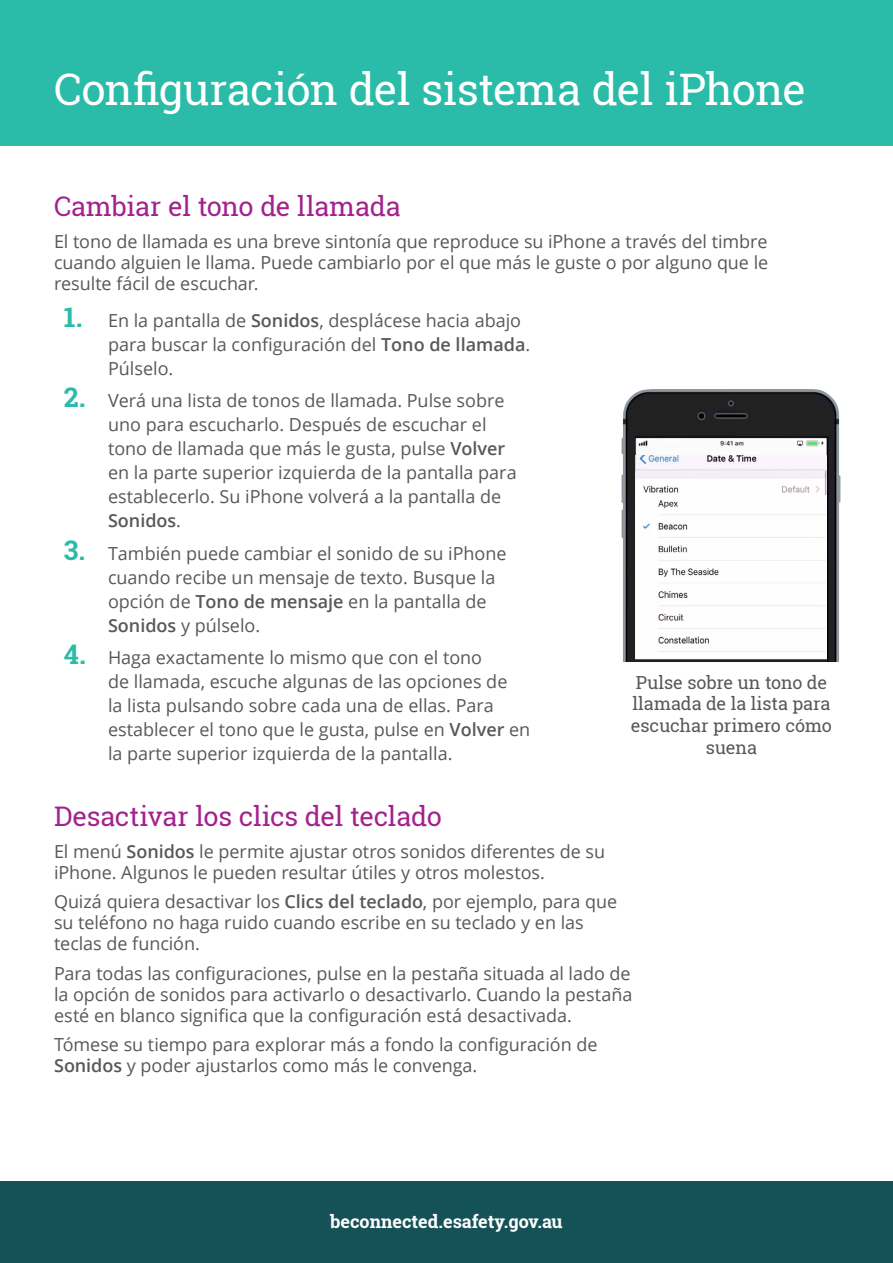
<style>
.page{position:relative;width:893px;height:1263px;background:#fff}
.page>*{position:absolute;margin:0;border:0;box-sizing:border-box;transform-origin:0 0}
.t1{font:43.5px "Roboto Slab";letter-spacing:-.015em;color:#fff}
.t2{font:27px "Roboto Slab";letter-spacing:-.01em;color:#a3228e}
.t3{font:18px/24px "Open Sans";color:#57585a}
.t4{font:18px/21.6px "Roboto Slab";letter-spacing:-.005em;color:#57585a;text-align:center}
.t5{font:700 18px "Roboto Slab";color:#fff}
.s1{font-family:"Roboto Slab";font-weight:700;font-size:27px;color:#2abca8}
.s2{font-weight:600}
</style>
<div class="page">
<div style="left:0;top:1181px;width:893px;height:82px;background:#155257"></div>
<div style="left:0;top:0;width:893px;height:145px;background:#2abca8"></div>
<img style="left:621px;top:389px;width:220px;height:272px">
<img style="left:636px;top:455px;width:191px;height:16px">
<img style="left:636px;top:471px;width:191px;height:24px">
<img style="left:636px;top:495px;width:191px;height:166px">
<h1 class="t1" style="left:54px;top:59px;width:753px">Configuración del sistema del iPhone</h1>
<h2 class="t2" style="left:54px;top:188px;width:348px">Cambiar el tono de llamada</h2>
<p class="t3" style="left:54px;top:230px;width:716px;line-height:21px;text-align:justify">El tono de llamada es una breve sintonía que reproduce su iPhone a través del timbre cuando alguien le llama. Puede cambiarlo por el que más le guste o por alguno que le resulte fácil de escuchar.</p>
<p class="t3" style="left:108px;top:307px;width:424px;text-indent:-44px"><span class="s1">1.</span> En la pantalla de <span class="s2">Sonidos</span>, desplácese hacia abajo para buscar la configuración del <span class="s2">Tono de llamada</span>.<br>Púlselo.</p>
<p class="t3" style="left:108px;top:388px;width:410px;text-indent:-44px"><span class="s1">2.</span> Verá una lista de tonos de llamada. Pulse sobre uno para escucharlo. Después de escuchar el tono de llamada que más le gusta, pulse <span class="s2">Volver </span>en la parte superior izquierda de la pantalla para establecerlo. Su iPhone volverá a la pantalla de <span class="s2">Sonidos</span>.</p>
<p class="t3" style="left:108px;top:540px;width:400px;text-indent:-44px"><span class="s1">3.</span> También puede cambiar el sonido de su iPhone cuando recibe un mensaje de texto. Busque la opción de <span class="s2">Tono de mensaje</span> en la pantalla de <span class="s2">Sonidos</span> y púlselo.</p>
<p class="t3" style="left:108px;top:645px;width:424px;text-indent:-44px"><span class="s1">4.</span> Haga exactamente lo mismo que con el tono<br>de llamada, escuche algunas de las opciones de<br>la lista pulsando sobre cada una de ellas. Para establecer el tono que le gusta, pulse en <span class="s2">Volver</span> en la parte superior izquierda de la pantalla.</p>
<p class="t4" style="left:631px;top:671px;width:202px">Pulse sobre un tono de llamada de la lista para escuchar primero cómo suena</p>
<h2 class="t2" style="left:54px;top:798px;width:389px">Desactivar los clics del teclado</h2>
<p class="t3" style="left:54px;top:840px;width:553px;line-height:21px">El menú <span class="s2">Sonidos</span> le permite ajustar otros sonidos diferentes de su iPhone. Algunos le pueden resultar útiles y otros molestos.</p>
<p class="t3" style="left:54px;top:891px;width:565px;line-height:21px">Quizá quiera desactivar los <span class="s2">Clics del teclado</span>, por ejemplo, para que su teléfono no haga ruido cuando escribe en su teclado y en las teclas de función.</p>
<p class="t3" style="left:54px;top:962px;width:580px;line-height:21px;text-align:justify">Para todas las configuraciones, pulse en la pestaña situada al lado de la opción de sonidos para activarlo o desactivarlo. Cuando la pestaña esté en blanco significa que la configuración está desactivada.</p>
<p class="t3" style="left:54px;top:1034px;width:545px;line-height:21px">Tómese su tiempo para explorar más a fondo la configuración de<br><span class="s2">Sonidos</span> y poder ajustarlos como más le convenga.</p>
<p class="t5" style="left:330px;top:1209px;width:234px">beconnected.esafety.gov.au</p>
</div>
